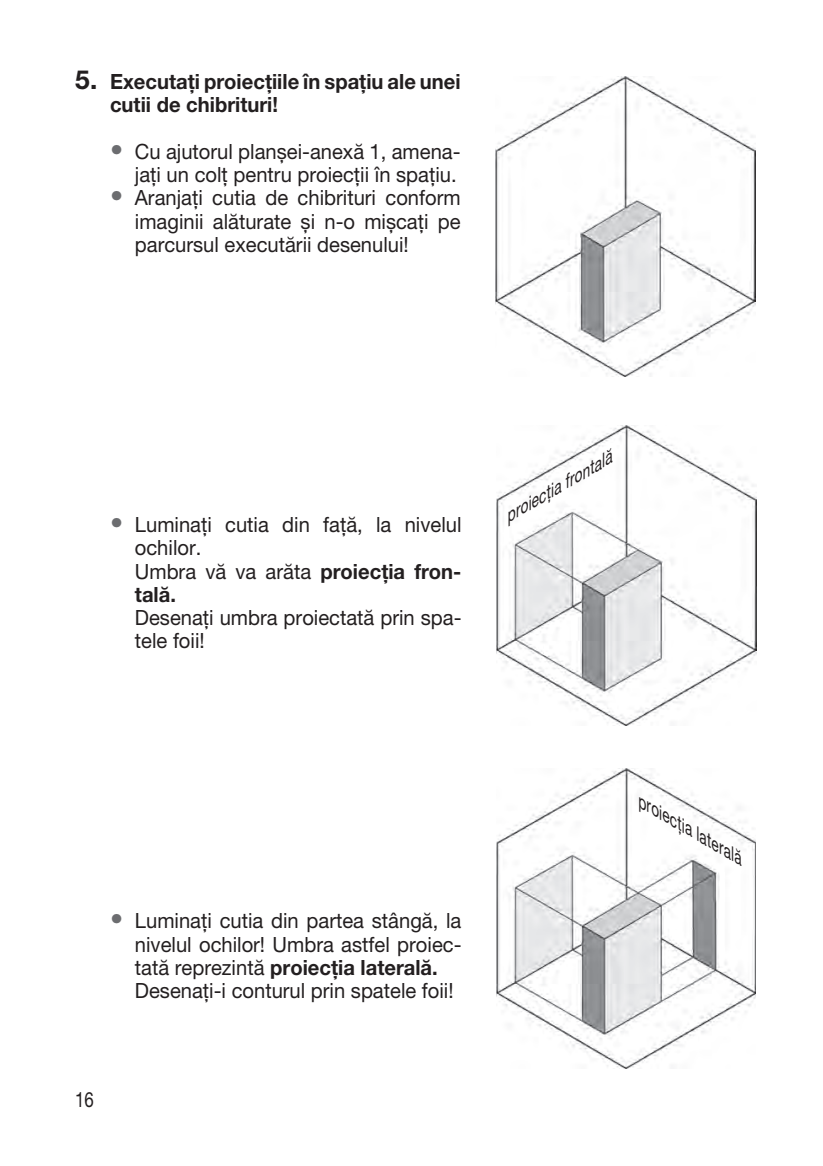
<style>
.page{position:relative;width:823px;height:1166px;background:#fff}
.page>*{position:absolute;margin:0;border:0;box-sizing:border-box;transform-origin:0 0}
.t1{font:21px/23.3px "Helvetica Neue LT Pro";color:#231f20;scale:.96 1}
.t2{font:700 21px/23.3px "Helvetica Neue LT Pro";color:#231f20;scale:.96 1}
.t3{font:21px "Helvetica Neue LT Pro";color:#231f20;scale:.8 1}
.t4{font:italic 17.5px "Helvetica Neue LT Pro";color:#231f20;scale:.89 1}
.s1{font-size:26.25px}
.s2{font-weight:700;font-size:26.25px;color:#6c6d70}
.s3{font-weight:700}
</style>
<div class="page">
<img style="left:495px;top:76px;width:260px;height:300px">
<img style="left:496px;top:769px;width:259px;height:299px">
<img style="left:496px;top:425px;width:260px;height:300px">
<p class="t2" style="left:110px;top:69px;width:366px;text-indent:-35px"><span class="s1">5.</span> Executaţi proiecţiile în spaţiu ale unei cutii de chibrituri!</p>
<p class="t1" style="left:110px;top:139px;width:366px;text-align:right"><span class="s2">•</span> Cu ajutorul planşei-anexă 1, amena&shy;jaţi un colţ pentru proiecţii în spaţiu.</p>
<p class="t1" style="left:135px;top:186px;width:341px;text-align:justify;text-indent:-25px"><span class="s2">•</span> Aranjaţi cutia de chibrituri conform imaginii alăturate şi n-o mişcaţi pe parcursul executării desenului!</p>
<p class="t1" style="left:135px;top:512px;width:341px;text-indent:-25px"><span class="s2">•</span> Luminaţi cutia din faţă, la nivelul ochilor.<br>Umbra vă va arăta <span class="s3">proiecţia fron&shy;tală.</span></p>
<p class="t1" style="left:135px;top:605px;width:341px">Desenaţi umbra proiectată prin spa&shy;tele foii!</p>
<p class="t4" style="left:499px;top:508px;width:138px;rotate:-30deg">proiecţia frontală</p>
<p class="t1" style="left:135px;top:909px;width:341px;text-indent:-25px"><span class="s2">•</span> Luminaţi cutia din partea stângă, la nivelul ochilor! Umbra astfel proiec&shy;tată reprezintă <span class="s3">proiecţia laterală.<br></span>Desenaţi-i conturul prin spatele foii!</p>
<p class="t3" style="left:75px;top:1086px;width:25px">16</p>
<p class="t4" style="left:646px;top:792px;width:135px;rotate:30deg">proiecţia laterală</p>
</div>
